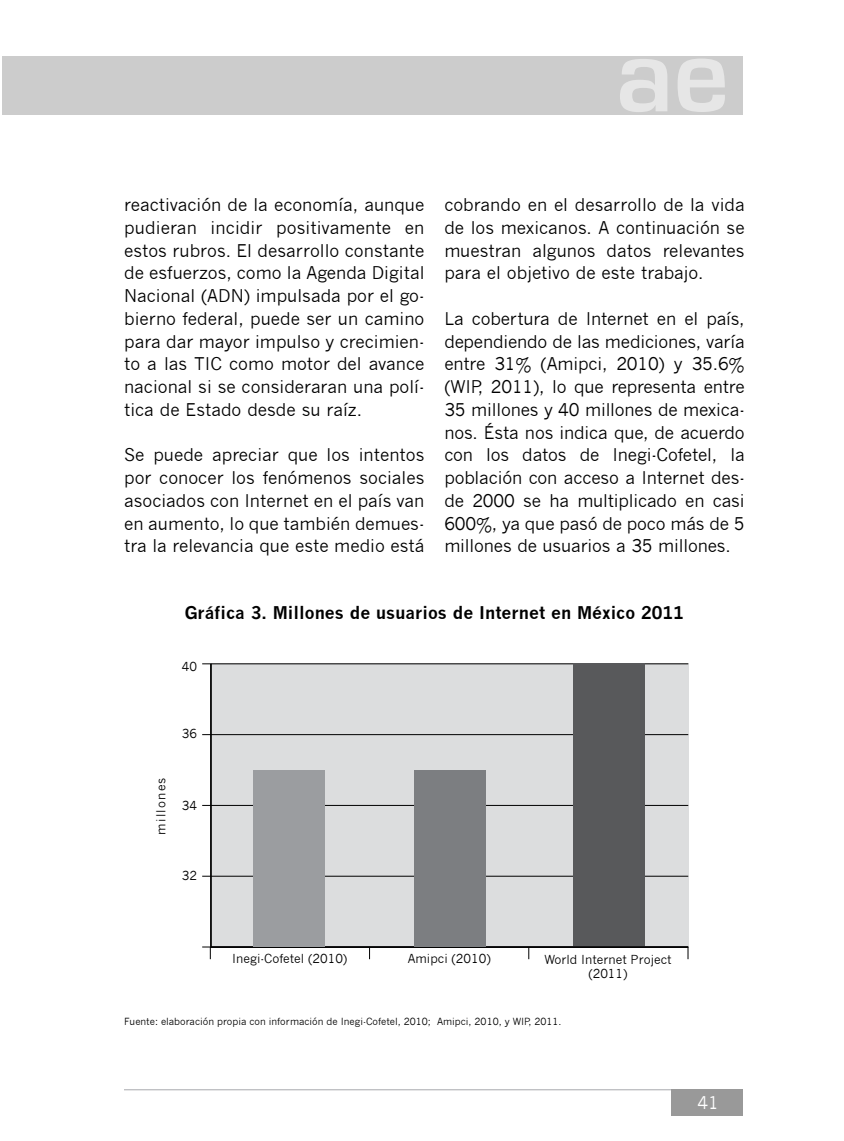
<style>
.page{position:relative;width:844px;height:1141px;background:#fff}
.page>*{position:absolute;margin:0;border:0;box-sizing:border-box;transform-origin:0 0}
.t1{font:17.15px/22.8px "News Gothic";color:#000;text-align:justify}
.t2{font:700 17.15px "News Gothic";color:#000}
.t3{font:17.15px "News Gothic";color:#fff}
.t4{font:12.08px/14.5px "News Gothic";color:#000;text-align:center}
.t5{font:12.08px "News Gothic";letter-spacing:.1em;color:#000}
.t6{font:9.62px "News Gothic";color:#000}
</style>
<div class="page">
<div style="left:2px;top:56px;width:740px;height:59px;background:#ccc"></div>
<svg style="left:620px;top:59px;width:47px;height:53px"></svg>
<svg style="left:678px;top:59px;width:46px;height:53px"></svg>
<hr style="left:124px;top:1089px;width:618px;height:1px;background:#a7a9ac">
<div style="left:671px;top:1090px;width:71px;height:26px;background:#999"></div>
<hr style="left:202px;top:876px;width:486px;height:1px;background:#000">
<hr style="left:202px;top:734px;width:486px;height:1px;background:#000">
<hr style="left:202px;top:805px;width:486px;height:1px;background:#000">
<hr style="left:202px;top:664px;width:486px;height:1px;background:#000">
<hr style="left:202px;top:947px;width:486px;height:1px;background:#000">
<div style="left:209px;top:663px;width:480px;height:286px;background:#dcddde"></div>
<div style="left:253px;top:770px;width:72px;height:176px;background:#9b9da0"></div>
<div style="left:414px;top:770px;width:71px;height:176px;background:#7c7e81"></div>
<div style="left:572px;top:664px;width:72px;height:282px;background:#58595b"></div>
<p class="t1" style="left:124px;top:194px;width:302px">reactivación de la economía, aunque pudieran incidir positivamente en estos rubros. El desarrollo constante de esfuerzos, como la Agenda Digital Nacional (ADN) impulsada por el go&shy;bierno federal, puede ser un camino para dar mayor impulso y crecimien&shy;to a las TIC como motor del avance nacional si se consideraran una polí&shy;tica de Estado desde su raíz.</p>
<p class="t1" style="left:124px;top:444px;width:302px">Se puede apreciar que los intentos por conocer los fenómenos sociales asociados con Internet en el país van en aumento, lo que también demues&shy;tra la relevancia que este medio está</p>
<p class="t1" style="left:444px;top:194px;width:302px">cobrando en el desarrollo de la vida de los mexicanos. A continuación se muestran algunos datos relevantes para el objetivo de este trabajo.</p>
<p class="t1" style="left:444px;top:307px;width:302px">La cobertura de Internet en el país, dependiendo de las mediciones, varía entre 31% (Amipci, 2010) y 35.6% (WIP, 2011), lo que representa entre 35 millones y 40 millones de mexica&shy;nos. Ésta nos indica que, de acuerdo con los datos de Inegi-Cofetel, la población con acceso a Internet des&shy;de 2000 se ha multiplicado en casi 600%, ya que pasó de poco más de 5 millones de usuarios a 35 millones.</p>
<p class="t2" style="left:185px;top:603px;width:500px">Gráfica 3. Millones de usuarios de Internet en México 2011</p>
<p class="t4" style="left:182px;top:659px;width:17px">40</p>
<p class="t5" style="left:154px;top:834px;width:59px;rotate:-90deg">millones</p>
<p class="t4" style="left:182px;top:726px;width:17px">36</p>
<p class="t4" style="left:182px;top:799px;width:17px">34</p>
<p class="t4" style="left:182px;top:869px;width:17px">32</p>
<p class="t4" style="left:232px;top:952px;width:117px">Inegi-Cofetel (2010)</p>
<p class="t4" style="left:408px;top:952px;width:84px">Amipci (2010)</p>
<p class="t4" style="left:544px;top:952px;width:129px">World Internet Project (2011)</p>
<p class="t6" style="left:124px;top:1016px;width:439px">Fuente: elaboración propia con información de Inegi-Cofetel, 2010; Amipci, 2010, y WIP, 2011.</p>
<p class="t3" style="left:697px;top:1093px;width:23px">41</p>
</div>
